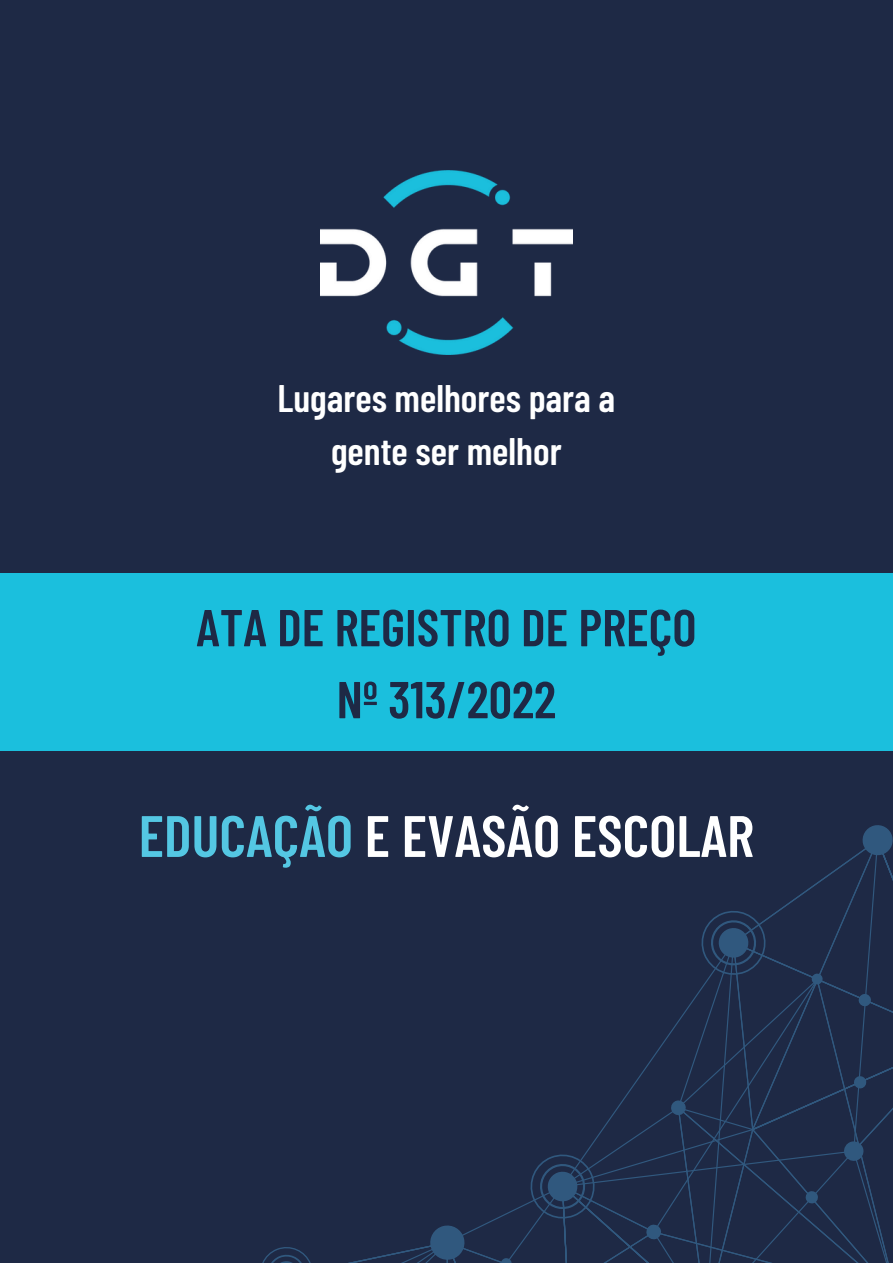
<style>
.page{position:relative;width:893px;height:1264px;background:#fff}
.page>*{position:absolute;margin:0;border:0;box-sizing:border-box;transform-origin:0 0}
.t1{font:600 58.2px "Barlow Condensed";color:#fff}
.t2{font:600 51.75px/72px "Barlow Condensed";color:#1e2945;text-align:center}
.t3{font:600 38.4px/52.8px "Barlow Condensed";color:#fff;text-align:center}
.s1{color:#54c7e3}
</style>
<div class="page">
<div style="left:0;top:0;width:892px;height:1262px;background:#1e2945"></div>
<img style="left:320px;top:171px;width:252px;height:183px">
<div style="left:0;top:573px;width:892px;height:178px;background:#1bbfdd"></div>
<svg style="left:263px;top:825px;width:629px;height:437px"></svg>
<p class="t3" style="left:277px;top:370px;width:339px">Lugares melhores para a gente ser melhor</p>
<h2 class="t2" style="left:196px;top:589px;width:502px">ATA DE REGISTRO DE PREÇO<br>Nº 313/2022</h2>
<h1 class="t1" style="left:139px;top:798px;width:617px"><span class="s1">EDUCAÇÃO</span> E EVASÃO ESCOLAR</h1>
</div>
